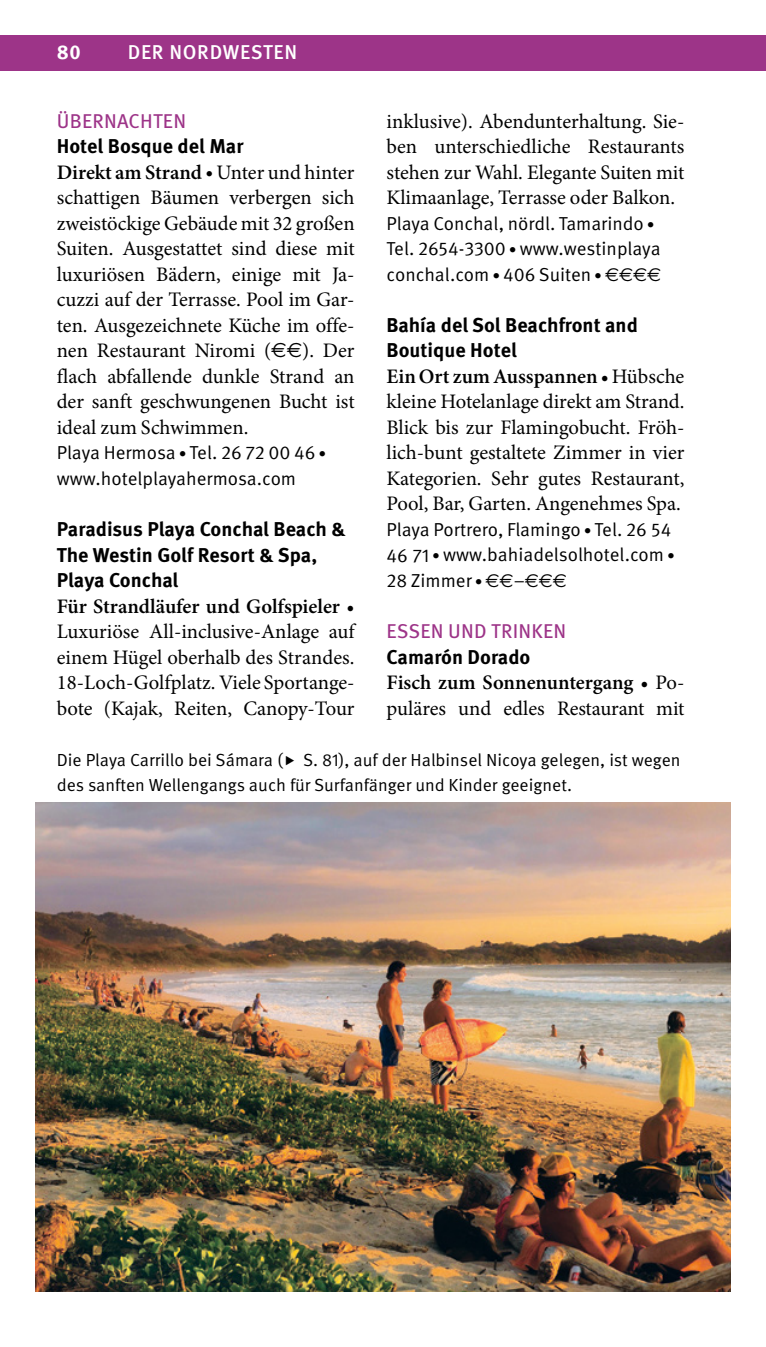
<style>
.page{position:relative;width:766px;height:1347px;background:#fff}
.page>*{position:absolute;margin:0;border:0;box-sizing:border-box;transform-origin:0 0}
.t1{font:20.5px/25.5px "Minion Pro";letter-spacing:-.005em;color:#000;text-align:justify}
.t2{font:700 20px/25.5px "Meta Pro";color:#000}
.t3{font:20px "Meta Pro";letter-spacing:.01em;color:#9d3488}
.t4{font:500 20px "Meta Pro";letter-spacing:.035em;color:#fff}
.t5{font:700 20px "Meta Pro";color:#fff}
.t6{font:18.75px/25.5px "Meta Pro Norm";color:#000}
.t7{font:17.5px/25.5px "Meta Pro Norm";color:#000}
.s1{font-weight:600}
.s2{font-family:"Meta Pro Norm";font-size:15px}
.s3{font-family:"Euro Sans"}
.s4{font-size:15px}
</style>
<div class="page">
<div style="left:0;top:35px;width:765px;height:36px;background:#9d3488"></div>
<img style="left:35px;top:802px;width:695px;height:489px">
<p class="t5" style="left:57px;top:37px;width:25px">80</p>
<p class="t4" style="left:128px;top:37px;width:171px">DER NORDWESTEN</p>
<p class="t3" style="left:57px;top:105px;width:131px">ÜBERNACHTEN</p>
<p class="t2" style="left:57px;top:132px;width:188px">Hotel Bosque del Mar</p>
<p class="t1" style="left:57px;top:159px;width:299px"><span class="s1">Direkt am Strand</span> <span class="s2">•</span> Unter und hinter schattigen Bäumen verbergen sich zweistöckige Gebäude mit 32 großen Suiten. Ausgestattet sind diese mit luxuriösen Bädern, einige mit Ja&shy;cuzzi auf der Terrasse. Pool im Gar&shy;ten. Ausgezeichnete Küche im offe&shy;nen Restaurant Niromi (<span class="s3">€€</span>). Der flach abfallende dunkle Strand an der sanft geschwungenen Bucht ist ideal zum Schwimmen.</p>
<p class="t6" style="left:57px;top:439px;width:271px">Playa Hermosa <span class="s4">•</span> Tel. 26 72 00 46 <span class="s4">• </span>www.hotelplayahermosa.com</p>
<p class="t2" style="left:57px;top:515px;width:290px">Paradisus Playa Conchal Beach &amp;<br>The Westin Golf Resort &amp; Spa,<br>Playa Conchal</p>
<p class="t1" style="left:57px;top:593px;width:299px"><span class="s1">Für Strandläufer und Golfspieler</span> • Luxuriöse All-inclusive-Anlage auf einem Hügel oberhalb des Strandes.<br>18-Loch-Golfplatz. Viele Sportange&shy;bote (Kajak, Reiten, Canopy-Tour</p>
<p class="t1" style="left:386px;top:108px;width:299px">inklusive). Abendunterhaltung. Sie&shy;ben unterschiedliche Restaurants stehen zur Wahl. Elegante Suiten mit Klimaanlage, Terrasse oder Balkon.</p>
<p class="t6" style="left:386px;top:209px;width:276px">Playa Conchal, nördl. Tamarindo <span class="s4">•<br></span>Tel. 2654-3300 <span class="s4">•</span> www.westinplaya conchal.com <span class="s4">•</span> 406 Suiten <span class="s4">•</span> <span class="s3">llll</span></p>
<p class="t2" style="left:386px;top:311px;width:253px">Bahía del Sol Beachfront and<br>Boutique Hotel</p>
<p class="t1" style="left:386px;top:363px;width:299px"><span class="s1">Ein Ort zum Ausspannen</span> • Hübsche kleine Hotelanlage direkt am Strand.<br>Blick bis zur Flamingobucht. Fröh&shy;lich-bunt gestaltete Zimmer in vier Kategorien. Sehr gutes Restaurant, Pool, Bar, Garten. Angenehmes Spa.</p>
<p class="t6" style="left:386px;top:515px;width:290px">Playa Portrero, Flamingo <span class="s4">•</span> Tel. 26 54<br>46 71 <span class="s4">•</span> www.bahiadelsolhotel.com <span class="s4">•<br></span>28 Zimmer <span class="s4">•</span> <span class="s3">ll</span>–<span class="s3">lll</span></p>
<p class="t3" style="left:386px;top:616px;width:181px">ESSEN UND TRINKEN</p>
<p class="t2" style="left:386px;top:642px;width:145px">Camarón Dorado</p>
<p class="t1" style="left:386px;top:670px;width:299px"><span class="s1">Fisch zum Sonnenuntergang</span> • Po&shy;puläres und edles Restaurant mit</p>
<p class="t7" style="left:57px;top:745px;width:625px">Die Playa Carrillo bei Sámara ( S. 81), auf der Halbinsel Nicoya gelegen, ist wegen des sanften Wellengangs auch für Surfanfänger und Kinder geeignet.</p>
</div>
